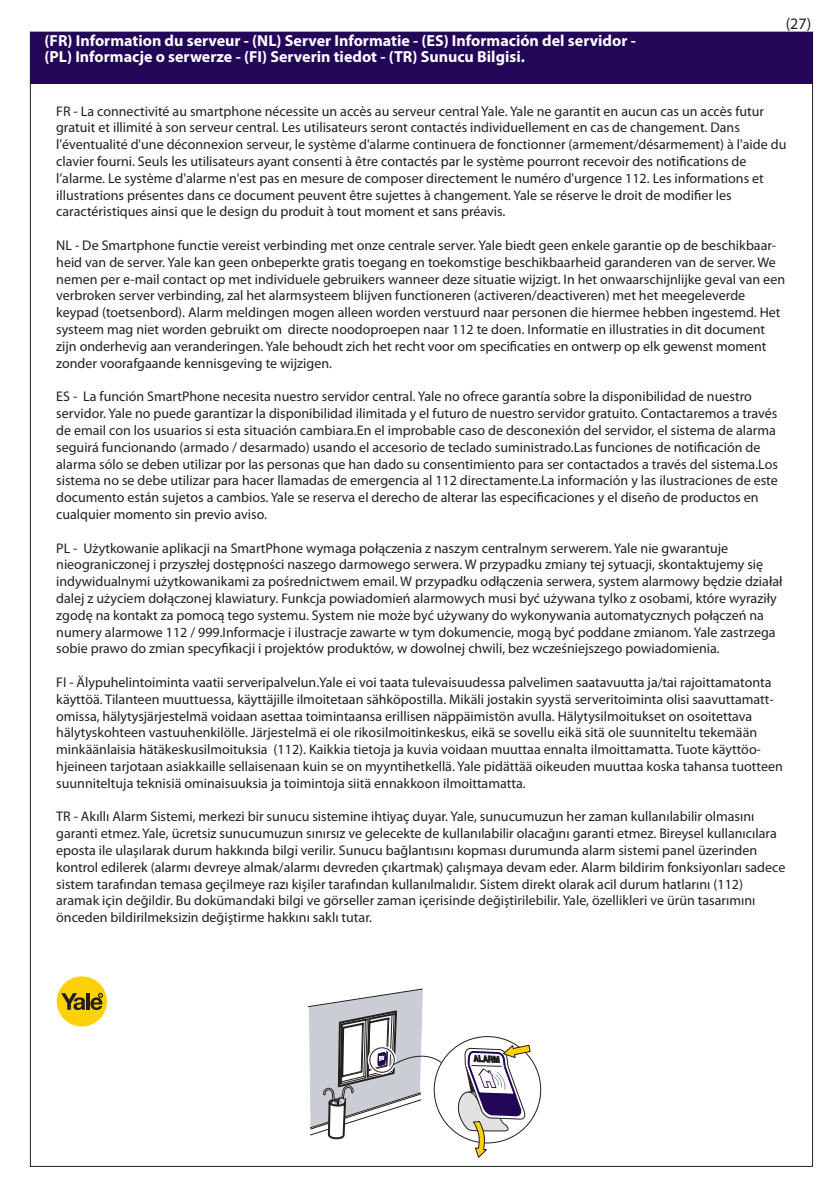
<style>
.page{position:relative;width:840px;height:1193px;background:#fff}
.page>*{position:absolute;margin:0;border:0;box-sizing:border-box;transform-origin:0 0}
.t1{font:700 16px/16px "Myriad Pro";color:#fff}
.t2{font:16px "Myriad Pro";color:#231f20}
.t3{font:14px/16.8px "Myriad Pro";color:#231f20}
</style>
<div class="page">
<div style="left:30px;top:32px;width:782px;height:51px;background:#230658"></div>
<svg style="left:307px;top:988px;width:223px;height:179px"></svg>
<div style="left:57px;top:976px;width:50px;height:50px;background:#fed105;border-radius:50%"></div>
<svg style="left:61px;top:993px;width:42px;height:17px"></svg>
<p class="t2" style="left:785px;top:15px;width:27px">(27)</p>
<p class="t1" style="left:45px;top:33px;width:592px">(FR) Information du serveur - (NL) Server Informatie - (ES) Información del servidor - (PL) Informacje o serwerze - (FI) Serverin tiedot - (TR) Sunucu Bilgisi.</p>
<p class="t3" style="left:56px;top:103px;width:731px">FR - La connectivité au smartphone nécessite un accès au serveur central Yale. Yale ne garantit en aucun cas un accès futur gratuit et illimité à son serveur central. Les utilisateurs seront contactés individuellement en cas de changement. Dans l'éventualité d'une déconnexion serveur, le système d'alarme continuera de fonctionner (armement/désarmement) à l'aide du clavier fourni. Seuls les utilisateurs ayant consenti à être contactés par le système pourront recevoir des notifications de l’alarme. Le système d'alarme n'est pas en mesure de composer directement le numéro d'urgence 112. Les informations et illustrations présentes dans ce document peuvent être sujettes à changement. Yale se réserve le droit de modifier les caractéristiques ainsi que le design du produit à tout moment et sans préavis.</p>
<p class="t3" style="left:56px;top:237px;width:730px">NL - De Smartphone functie vereist verbinding met onze centrale server. Yale biedt geen enkele garantie op de beschikbaar&shy;heid van de server. Yale kan geen onbeperkte gratis toegang en toekomstige beschikbaarheid garanderen van de server. We nemen per e-mail contact op met individuele gebruikers wanneer deze situatie wijzigt. In het onwaarschijnlijke geval van een verbroken server verbinding, zal het alarmsysteem blijven functioneren (activeren/deactiveren) met het meegeleverde keypad (toetsenbord). Alarm meldingen mogen alleen worden verstuurd naar personen die hiermee hebben ingestemd. Het systeem mag niet worden gebruikt om directe noodoproepen naar 112 te doen. Informatie en illustraties in dit document zijn onderhevig aan veranderingen. Yale behoudt zich het recht voor om specificaties en ontwerp op elk gewenst moment zonder voorafgaande kennisgeving te wijzigen.</p>
<p class="t3" style="left:56px;top:388px;width:722px">ES - La función SmartPhone necesita nuestro servidor central. Yale no ofrece garantía sobre la disponibilidad de nuestro servidor. Yale no puede garantizar la disponibilidad ilimitada y el futuro de nuestro servidor gratuito. Contactaremos a través de email con los usuarios si esta situación cambiara.En el improbable caso de desconexión del servidor, el sistema de alarma seguirá funcionando (armado / desarmado) usando el accesorio de teclado suministrado.Las funciones de notificación de alarma sólo se deben utilizar por las personas que han dado su consentimiento para ser contactados a través del sistema.Los sistema no se debe utilizar para hacer llamadas de emergencia al 112 directamente.La información y las ilustraciones de este documento están sujetos a cambios. Yale se reserva el derecho de alterar las especificaciones y el diseño de productos en cualquier momento sin previo aviso.</p>
<p class="t3" style="left:56px;top:540px;width:727px">PL - Użytkowanie aplikacji na SmartPhone wymaga połączenia z naszym centralnym serwerem. Yale nie gwarantuje nieograniczonej i przyszłej dostępności naszego darmowego serwera. W przypadku zmiany tej sytuacji, skontaktujemy się indywidualnymi użytkowanikami za pośrednictwem email. W przypadku odłączenia serwera, system alarmowy będzie działał dalej z użyciem dołączonej klawiatury. Funkcja powiadomień alarmowych musi być używana tylko z osobami, które wyraziły zgodę na kontakt za pomocą tego systemu. System nie może być używany do wykonywania automatycznych połączeń na numery alarmowe 112 / 999.Informacje i ilustracje zawarte w tym dokumencie, mogą być poddane zmianom. Yale zastrzega sobie prawo do zmian specyfikacji i projektów produktów, w dowolnej chwili, bez wcześniejszego powiadomienia.</p>
<p class="t3" style="left:56px;top:674px;width:727px">FI - Älypuhelintoiminta vaatii serveripalvelun.Yale ei voi taata tulevaisuudessa palvelimen saatavuutta ja/tai rajoittamatonta käyttöä. Tilanteen muuttuessa, käyttäjille ilmoitetaan sähköpostilla. Mikäli jostakin syystä serveritoiminta olisi saavuttamatt&shy;omissa, hälytysjärjestelmä voidaan asettaa toimintaansa erillisen näppäimistön avulla. Hälytysilmoitukset on osoitettava hälytyskohteen vastuuhenkilölle. Järjestelmä ei ole rikosilmoitinkeskus, eikä se sovellu eikä sitä ole suunniteltu tekemään minkäänlaisia hätäkeskusilmoituksia (112). Kaikkia tietoja ja kuvia voidaan muuttaa ennalta ilmoittamatta. Tuote käyttöo&shy;hjeineen tarjotaan asiakkaille sellaisenaan kuin se on myyntihetkellä. Yale pidättää oikeuden muuttaa koska tahansa tuotteen suunniteltuja teknisiä ominaisuuksia ja toimintoja siitä ennakkoon ilmoittamatta.</p>
<p class="t3" style="left:56px;top:808px;width:730px">TR - Akıllı Alarm Sistemi, merkezi bir sunucu sistemine ihtiyaç duyar. Yale, sunucumuzun her zaman kullanılabilir olmasını garanti etmez. Yale, ücretsiz sunucumuzun sınırsız ve gelecekte de kullanılabilir olacağını garanti etmez. Bireysel kullanıcılara eposta ile ulaşılarak durum hakkında bilgi verilir. Sunucu bağlantısını kopması durumunda alarm sistemi panel üzerinden kontrol edilerek (alarmı devreye almak/alarmı devreden çıkartmak) çalışmaya devam eder. Alarm bildirim fonksiyonları sadece sistem tarafından temasa geçilmeye razı kişiler tarafından kullanılmalıdır. Sistem direkt olarak acil durum hatlarını (112) aramak için değildir. Bu dokümandaki bilgi ve görseller zaman içerisinde değiştirilebilir. Yale, özellikleri ve ürün tasarımını önceden bildirilmeksizin değiştirme hakkını saklı tutar.</p>
</div>
